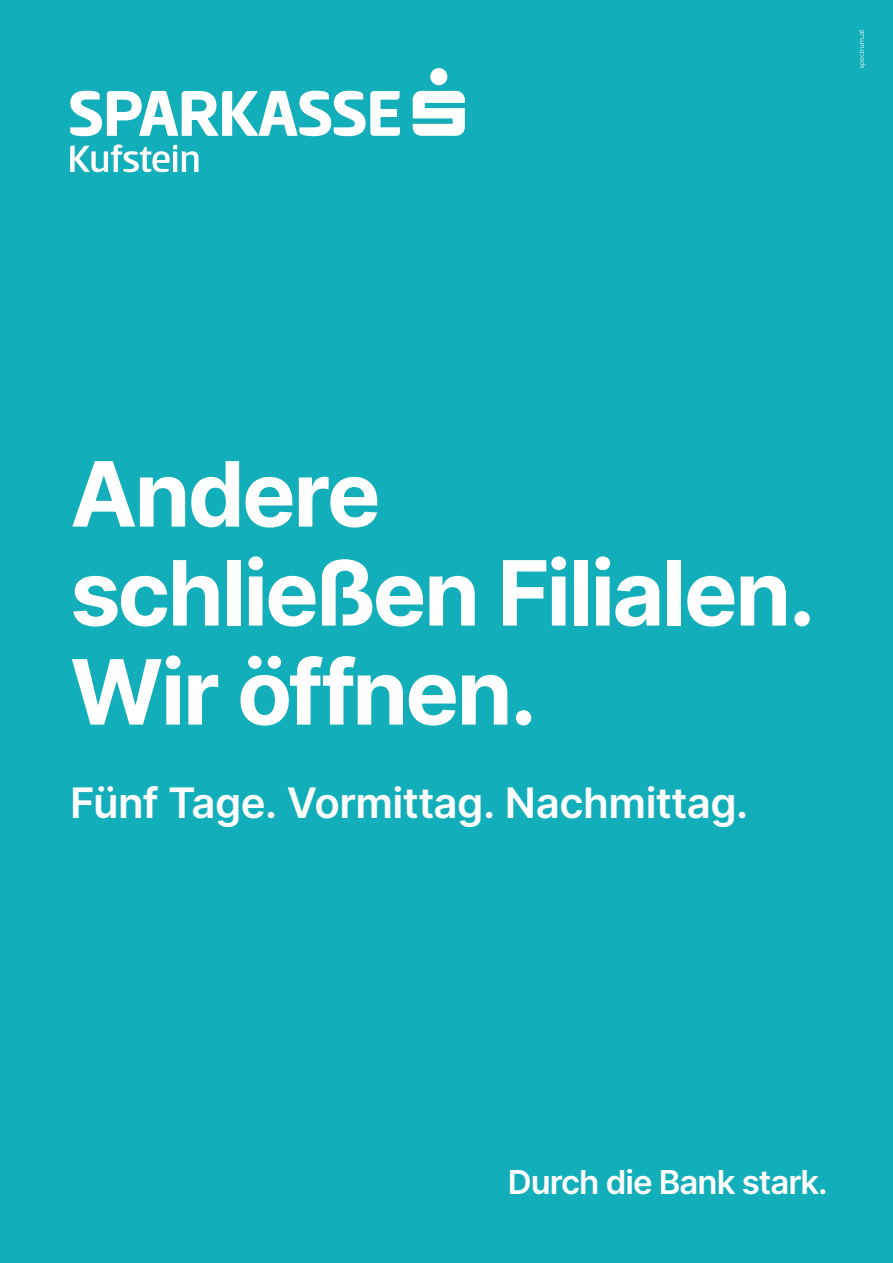
<style>
.page{position:relative;width:893px;height:1263px;background:#12aeba}
.page>*{position:absolute;margin:0;border:0;box-sizing:border-box;transform-origin:0 0}
.t1{font:700 90px/99px "Inter";letter-spacing:-.03em;color:#fff}
.t2{font:600 42px "Inter";letter-spacing:-.01em;color:#fff}
.t3{font:600 33px "Inter";letter-spacing:-.03em;color:#fff}
</style>
<div class="page">
<svg style="left:70px;top:91px;width:330px;height:45px"></svg>
<svg style="left:413px;top:91px;width:52px;height:45px"></svg>
<div style="left:430px;top:68px;width:17px;height:17px;background:#fff;border-radius:50%"></div>
<svg style="left:70px;top:144px;width:128px;height:28px"></svg>
<svg style="left:859px;top:30px;width:6px;height:38px"></svg>
<p class="t1" style="left:70px;top:441px;width:747px">Andere<br>schließen Filialen.<br>Wir öffnen.</p>
<p class="t2" style="left:70px;top:772px;width:680px">Fünf Tage. Vormittag. Nachmittag.</p>
<p class="t3" style="left:508px;top:1157px;width:321px">Durch die Bank stark.</p>
</div>
